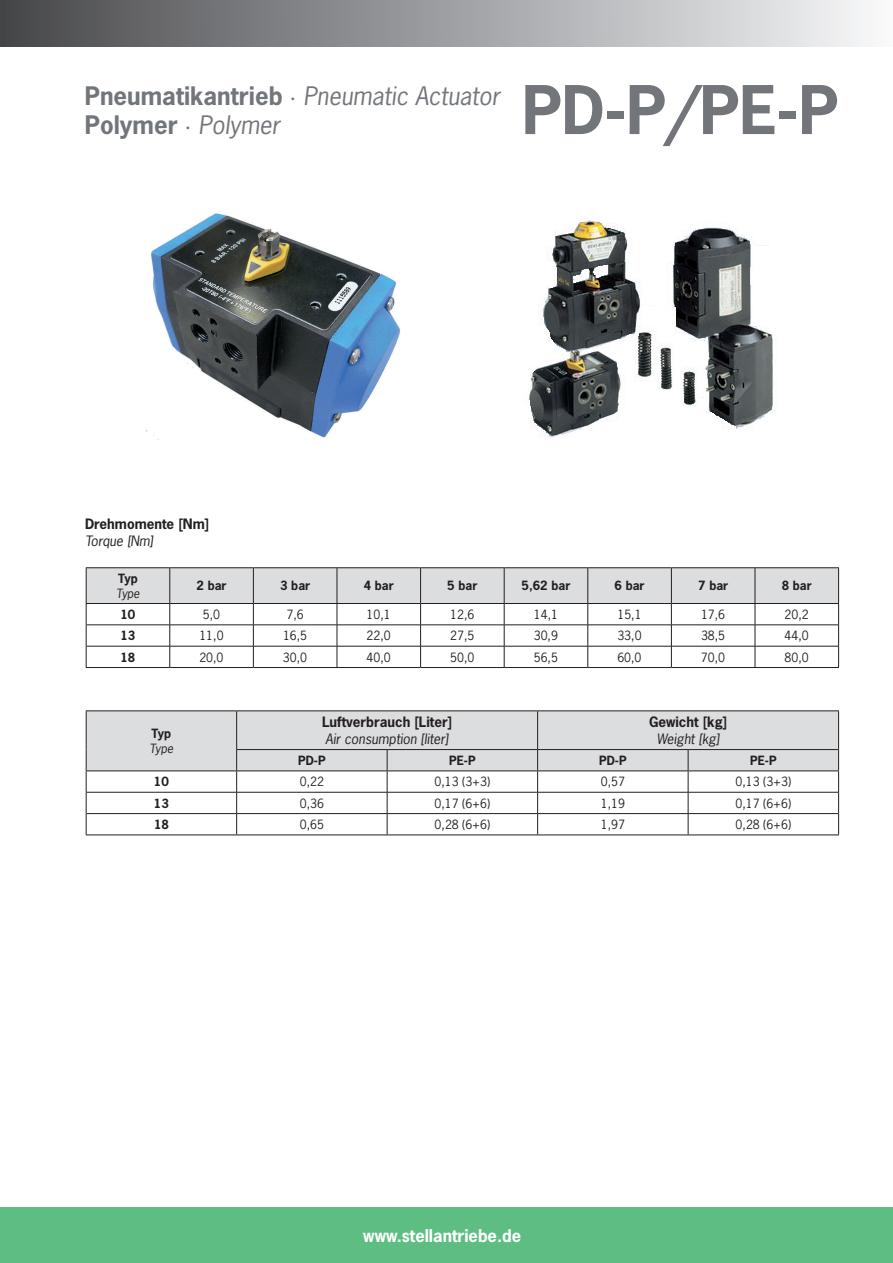
<style>
.page{position:relative;width:893px;height:1263px;background:#fff}
.page>*{position:absolute;margin:0;border:0;box-sizing:border-box;transform-origin:0 0}
.t1{font:700 63px "News Gothic Std";color:#72767a}
.t2{font:italic 24px/28.8px "News Gothic Std";color:#72767a}
.t3{font:700 16.5px "News Gothic Std";color:#fff}
.t4{font:700 13.5px "News Gothic Std";color:#231f20}
.t5{font:italic 13.5px "News Gothic Std";color:#231f20}
.t6{font:12px "News Gothic Std";color:#231f20}
.t7{font:700 12px "News Gothic Std";color:#231f20}
.t8{font:italic 12px "News Gothic Std";color:#231f20}
.s1{font-weight:700;font-style:normal}
.s2{font-family:"Futura Std";font-weight:500;font-style:normal}
</style>
<div class="page">
<div style="left:0;top:1208px;width:893px;height:55px;background:#5ebe82"></div>
<div style="left:0;top:0;width:893px;height:47px;background:linear-gradient(to right,#46474a,#f7f8fa)"></div>
<hr style="left:0;top:0;width:4px;height:47px;background:#434445">
<img style="left:146px;top:213px;width:255px;height:227px">
<img style="left:528px;top:220px;width:248px;height:218px">
<hr style="left:86px;top:567px;width:84px;height:1px;background:#231f20">
<hr style="left:170px;top:567px;width:83px;height:1px;background:#231f20">
<hr style="left:253px;top:567px;width:84px;height:1px;background:#231f20">
<hr style="left:337px;top:567px;width:84px;height:1px;background:#231f20">
<hr style="left:421px;top:567px;width:83px;height:1px;background:#231f20">
<hr style="left:504px;top:567px;width:84px;height:1px;background:#231f20">
<hr style="left:588px;top:567px;width:83px;height:1px;background:#231f20">
<hr style="left:671px;top:567px;width:84px;height:1px;background:#231f20">
<hr style="left:755px;top:567px;width:84px;height:1px;background:#231f20">
<svg style="left:86px;top:568px;width:753px;height:99px"></svg>
<hr style="left:86px;top:667px;width:84px;height:1px;background:#231f20">
<hr style="left:170px;top:667px;width:83px;height:1px;background:#231f20">
<hr style="left:253px;top:667px;width:84px;height:1px;background:#231f20">
<hr style="left:337px;top:667px;width:84px;height:1px;background:#231f20">
<hr style="left:421px;top:667px;width:83px;height:1px;background:#231f20">
<hr style="left:504px;top:667px;width:84px;height:1px;background:#231f20">
<hr style="left:588px;top:667px;width:83px;height:1px;background:#231f20">
<hr style="left:671px;top:667px;width:84px;height:1px;background:#231f20">
<hr style="left:755px;top:667px;width:84px;height:1px;background:#231f20">
<hr style="left:86px;top:603px;width:84px;height:1px;background:#231f20">
<hr style="left:170px;top:603px;width:83px;height:1px;background:#231f20">
<hr style="left:253px;top:603px;width:84px;height:1px;background:#231f20">
<hr style="left:337px;top:603px;width:84px;height:1px;background:#231f20">
<hr style="left:421px;top:603px;width:83px;height:1px;background:#231f20">
<hr style="left:504px;top:603px;width:84px;height:1px;background:#231f20">
<hr style="left:588px;top:603px;width:83px;height:1px;background:#231f20">
<hr style="left:671px;top:603px;width:84px;height:1px;background:#231f20">
<hr style="left:755px;top:603px;width:84px;height:1px;background:#231f20">
<div style="left:87px;top:711px;width:751px;height:59px;background:#dcdddf"></div>
<hr style="left:86px;top:710px;width:151px;height:1px;background:#231f20">
<hr style="left:86px;top:711px;width:1px;height:38px;background:#231f20">
<hr style="left:237px;top:710px;width:150px;height:1px;background:#231f20">
<hr style="left:387px;top:710px;width:151px;height:1px;background:#231f20">
<hr style="left:538px;top:710px;width:150px;height:1px;background:#231f20">
<hr style="left:688px;top:710px;width:151px;height:1px;background:#231f20">
<hr style="left:838px;top:711px;width:1px;height:38px;background:#231f20">
<svg style="left:86px;top:749px;width:1px;height:85px"></svg>
<svg style="left:838px;top:749px;width:1px;height:85px"></svg>
<hr style="left:86px;top:834px;width:151px;height:1px;background:#231f20">
<hr style="left:237px;top:834px;width:150px;height:1px;background:#231f20">
<hr style="left:387px;top:834px;width:151px;height:1px;background:#231f20">
<hr style="left:538px;top:834px;width:150px;height:1px;background:#231f20">
<hr style="left:688px;top:834px;width:151px;height:1px;background:#231f20">
<hr style="left:87px;top:792px;width:150px;height:1px;background:#231f20">
<hr style="left:237px;top:792px;width:150px;height:1px;background:#231f20">
<hr style="left:387px;top:792px;width:151px;height:1px;background:#231f20">
<hr style="left:538px;top:792px;width:150px;height:1px;background:#231f20">
<hr style="left:688px;top:792px;width:150px;height:1px;background:#231f20">
<hr style="left:87px;top:813px;width:150px;height:1px;background:#231f20">
<hr style="left:237px;top:813px;width:150px;height:1px;background:#231f20">
<hr style="left:387px;top:813px;width:151px;height:1px;background:#231f20">
<hr style="left:538px;top:813px;width:150px;height:1px;background:#231f20">
<hr style="left:688px;top:813px;width:150px;height:1px;background:#231f20">
<hr style="left:236px;top:711px;width:1px;height:38px;background:#231f20">
<hr style="left:537px;top:711px;width:1px;height:38px;background:#231f20">
<hr style="left:236px;top:749px;width:151px;height:1px;background:#231f20">
<svg style="left:236px;top:750px;width:1px;height:84px"></svg>
<hr style="left:387px;top:749px;width:151px;height:1px;background:#231f20">
<svg style="left:387px;top:750px;width:1px;height:84px"></svg>
<hr style="left:538px;top:749px;width:150px;height:1px;background:#231f20">
<svg style="left:537px;top:750px;width:1px;height:84px"></svg>
<hr style="left:688px;top:749px;width:150px;height:1px;background:#231f20">
<svg style="left:688px;top:750px;width:1px;height:84px"></svg>
<hr style="left:86px;top:770px;width:151px;height:1px;background:#231f20">
<hr style="left:237px;top:770px;width:150px;height:1px;background:#231f20">
<hr style="left:387px;top:770px;width:151px;height:1px;background:#231f20">
<hr style="left:538px;top:770px;width:150px;height:1px;background:#231f20">
<hr style="left:688px;top:770px;width:151px;height:1px;background:#231f20">
<h2 class="t2" style="left:85px;top:82px;width:417px"><span class="s1">Pneumatikantrieb</span> <span class="s2">·</span> Pneumatic Actuator<br><span class="s1">Polymer</span> <span class="s2">·</span> Polymer</h2>
<h1 class="t1" style="left:522px;top:69px;width:318px">PD-P/PE-P</h1>
<p class="t4" style="left:85px;top:515px;width:126px">Drehmomente [Nm]</p>
<p class="t5" style="left:85px;top:532px;width:70px">Torque [Nm]</p>
<p class="t7" style="left:118px;top:571px;width:21px">Typ</p>
<p class="t8" style="left:116px;top:585px;width:25px">Type</p>
<p class="t7" style="left:197px;top:578px;width:32px">2 bar</p>
<p class="t7" style="left:280px;top:578px;width:32px">3 bar</p>
<p class="t7" style="left:364px;top:578px;width:32px">4 bar</p>
<p class="t7" style="left:447px;top:578px;width:32px">5 bar</p>
<p class="t7" style="left:522px;top:578px;width:50px">5,62 bar</p>
<p class="t7" style="left:614px;top:578px;width:32px">6 bar</p>
<p class="t7" style="left:698px;top:578px;width:32px">7 bar</p>
<p class="t7" style="left:782px;top:578px;width:32px">8 bar</p>
<p class="t7" style="left:120px;top:606px;width:16px">10</p>
<p class="t6" style="left:203px;top:607px;width:19px">5,0</p>
<p class="t6" style="left:286px;top:607px;width:19px">7,6</p>
<p class="t6" style="left:367px;top:607px;width:26px">10,1</p>
<p class="t6" style="left:450px;top:607px;width:26px">12,6</p>
<p class="t6" style="left:534px;top:607px;width:26px">14,1</p>
<p class="t6" style="left:617px;top:607px;width:26px">15,1</p>
<p class="t6" style="left:701px;top:607px;width:26px">17,6</p>
<p class="t6" style="left:785px;top:607px;width:26px">20,2</p>
<p class="t7" style="left:120px;top:628px;width:16px">13</p>
<p class="t6" style="left:199px;top:628px;width:26px">11,0</p>
<p class="t6" style="left:283px;top:628px;width:26px">16,5</p>
<p class="t6" style="left:367px;top:628px;width:26px">22,0</p>
<p class="t6" style="left:450px;top:628px;width:26px">27,5</p>
<p class="t6" style="left:534px;top:628px;width:26px">30,9</p>
<p class="t6" style="left:617px;top:628px;width:26px">33,0</p>
<p class="t6" style="left:701px;top:628px;width:26px">38,5</p>
<p class="t6" style="left:785px;top:628px;width:26px">44,0</p>
<p class="t7" style="left:120px;top:649px;width:16px">18</p>
<p class="t6" style="left:199px;top:649px;width:26px">20,0</p>
<p class="t6" style="left:283px;top:649px;width:26px">30,0</p>
<p class="t6" style="left:367px;top:649px;width:26px">40,0</p>
<p class="t6" style="left:450px;top:649px;width:26px">50,0</p>
<p class="t6" style="left:534px;top:649px;width:26px">56,5</p>
<p class="t6" style="left:617px;top:649px;width:26px">60,0</p>
<p class="t6" style="left:701px;top:649px;width:26px">70,0</p>
<p class="t6" style="left:785px;top:649px;width:26px">80,0</p>
<p class="t7" style="left:152px;top:726px;width:21px">Typ</p>
<p class="t8" style="left:150px;top:740px;width:25px">Type</p>
<p class="t4" style="left:322px;top:713px;width:132px">Luftverbrauch [Liter]</p>
<p class="t5" style="left:326px;top:730px;width:125px">Air consumption [liter]</p>
<p class="t4" style="left:649px;top:713px;width:80px">Gewicht [kg]</p>
<p class="t5" style="left:657px;top:730px;width:64px">Weight [kg]</p>
<p class="t7" style="left:298px;top:752px;width:29px">PD-P</p>
<p class="t7" style="left:449px;top:752px;width:28px">PE-P</p>
<p class="t7" style="left:599px;top:752px;width:29px">PD-P</p>
<p class="t7" style="left:750px;top:752px;width:28px">PE-P</p>
<p class="t7" style="left:154px;top:774px;width:16px">10</p>
<p class="t6" style="left:300px;top:774px;width:26px">0,22</p>
<p class="t6" style="left:435px;top:774px;width:57px">0,13 (3+3)</p>
<p class="t6" style="left:601px;top:774px;width:26px">0,57</p>
<p class="t6" style="left:736px;top:774px;width:57px">0,13 (3+3)</p>
<p class="t7" style="left:154px;top:795px;width:16px">13</p>
<p class="t6" style="left:300px;top:795px;width:26px">0,36</p>
<p class="t6" style="left:435px;top:795px;width:57px">0,17 (6+6)</p>
<p class="t6" style="left:601px;top:795px;width:26px">1,19</p>
<p class="t6" style="left:736px;top:795px;width:57px">0,17 (6+6)</p>
<p class="t7" style="left:154px;top:816px;width:16px">18</p>
<p class="t6" style="left:300px;top:817px;width:26px">0,65</p>
<p class="t6" style="left:435px;top:817px;width:57px">0,28 (6+6)</p>
<p class="t6" style="left:601px;top:817px;width:26px">1,97</p>
<p class="t6" style="left:736px;top:817px;width:57px">0,28 (6+6)</p>
<h3 class="t3" style="left:363px;top:1224px;width:159px">www.stellantriebe.de</h3>
</div>
